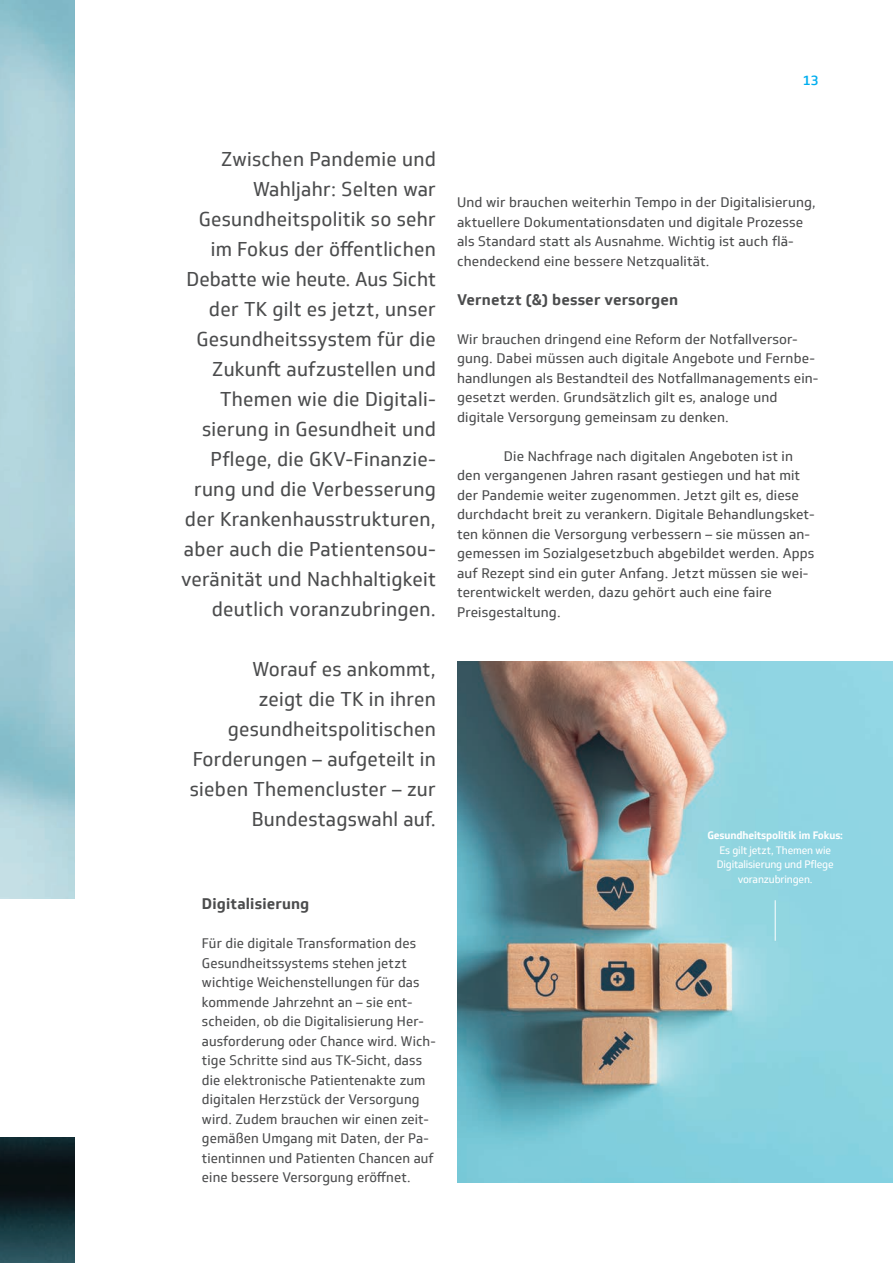
<style>
.page{position:relative;width:893px;height:1263px;background:#fff}
.page>*{position:absolute;margin:0;border:0;box-sizing:border-box;transform-origin:0 0}
.t1{font:19.5px/30px "Soleto TK";letter-spacing:.015em;color:#4b4c4d;text-align:right}
.t2{font:700 15px "Soleto TK";letter-spacing:.01em;color:#4b4c4d}
.t3{font:13.5px/19.5px "Soleto TK";letter-spacing:.01em;color:#4b4c4d}
.t4{font:500 13.5px "Soleto TK Headline";color:#00aeef}
.t5{font:10.5px/14.7px "Soleto TK";letter-spacing:-.015em;color:#fff;text-align:center}
.s1{font-weight:700}
</style>
<div class="page">
<img style="left:0;top:0;width:74px;height:1263px">
<div style="left:0;top:899px;width:81px;height:237px;background:#fff"></div>
<img style="left:457px;top:661px;width:436px;height:521px">
<hr style="left:775px;top:900px;width:1px;height:41px;background:#fff">
<p class="t4" style="left:803px;top:72px;width:17px">13</p>
<h3 class="t1" style="left:181px;top:144px;width:256px">Zwischen Pandemie und<br>Wahljahr: Selten war<br>Gesundheitspolitik so sehr im Fokus der öffentlichen<br>Debatte wie heute. Aus Sicht der TK gilt es jetzt, unser<br>Gesundheitssystem für die<br>Zukunft aufzustellen und<br>Themen wie die Digitali&shy;sierung in Gesundheit und<br>Pflege, die GKV-Finanzie&shy;rung und die Verbesserung der Krankenhausstrukturen, aber auch die Patientensou&shy;veränität und Nachhaltigkeit deutlich voranzubringen.</h3>
<h3 class="t1" style="left:190px;top:654px;width:247px">Worauf es ankommt,<br>zeigt die TK in ihren gesundheitspolitischen<br>Forderungen – aufgeteilt in sieben Themencluster – zur<br>Bundestagswahl auf.</h3>
<p class="t2" style="left:202px;top:895px;width:109px">Digitalisierung</p>
<p class="t3" style="left:202px;top:934px;width:235px">Für die digitale Transformation des Gesundheitssystems stehen jetzt wichtige Weichenstellungen für das kommende Jahrzehnt an – sie ent&shy;scheiden, ob die Digitalisierung Her&shy;ausforderung oder Chance wird. Wich&shy;tige Schritte sind aus TK-Sicht, dass die elektronische Patientenakte zum digitalen Herzstück der Versorgung wird. Zudem brauchen wir einen zeit&shy;gemäßen Umgang mit Daten, der Pa&shy;tientinnen und Patienten Chancen auf eine bessere Versorgung eröffnet.</p>
<p class="t3" style="left:457px;top:193px;width:360px">Und wir brauchen weiterhin Tempo in der Digitalisierung, aktuellere Dokumentationsdaten und digitale Prozesse als Standard statt als Ausnahme. Wichtig ist auch flä&shy;chendeckend eine bessere Netzqualität.</p>
<p class="t2" style="left:457px;top:290px;width:222px">Vernetzt (&amp;) besser versorgen</p>
<p class="t3" style="left:457px;top:329px;width:363px">Wir brauchen dringend eine Reform der Notfallversor&shy;gung. Dabei müssen auch digitale Angebote und Fernbe&shy;handlungen als Bestandteil des Notfallmanagements ein&shy;gesetzt werden. Grundsätzlich gilt es, analoge und digitale Versorgung gemeinsam zu denken.</p>
<p class="t3" style="left:457px;top:446px;width:359px;text-indent:47px">Die Nachfrage nach digitalen Angeboten ist in den vergangenen Jahren rasant gestiegen und hat mit der Pandemie weiter zugenommen. Jetzt gilt es, diese durchdacht breit zu verankern. Digitale Behandlungsket&shy;ten können die Versorgung verbessern – sie müssen an&shy;gemessen im Sozialgesetzbuch abgebildet werden. Apps auf Rezept sind ein guter Anfang. Jetzt müssen sie wei&shy;terentwickelt werden, dazu gehört auch eine faire Preisgestaltung.</p>
<h3 class="t5" style="left:707px;top:828px;width:137px"><span class="s1">Gesundheitspolitik im Fokus:<br></span>Es gilt jetzt, Themen wie<br>Digitalisierung und Pflege voranzubringen.</h3>
</div>
